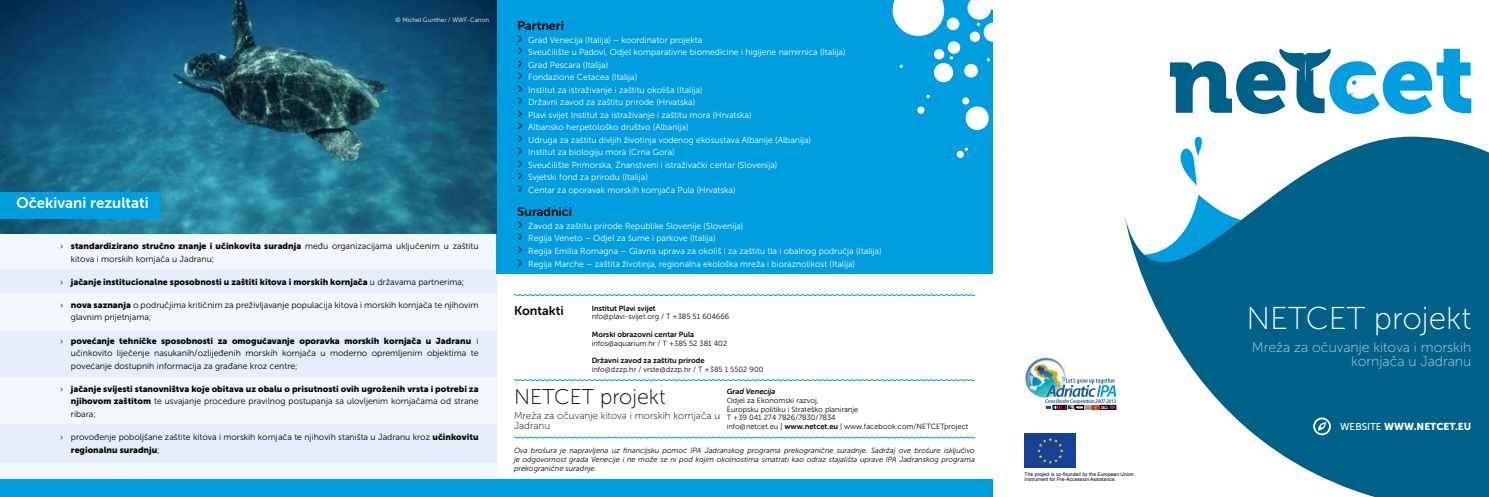
<style>
.page{position:relative;width:1489px;height:497px;background:#fff}
.page>*{position:absolute;margin:0;border:0;box-sizing:border-box;transform-origin:0 0}
.t1{font:31.5px "Museo Sans 100";color:#fff}
.t2{font:21.25px "Museo Sans 100";color:#000}
.t3{font:15px "Museo Sans 700";color:#fff}
.t4{font:14px/14px "Museo Sans 100";color:#bcd5f0;text-align:right}
.t5{font:12.5px "Museo Sans 700";color:#000}
.t6{font:10px/10px "Museo Sans 100";color:#000}
.t7{font:10px "Museo Sans 900";color:#fff}
.t8{font:8.75px/12.5px "Museo Sans 300";color:#fff}
.t9{font:8.75px/12.5px "Museo Sans 300";color:#000}
.t10{font:8.75px "Museo Sans 900";color:#000}
.t11{font:7.5px/8.8px "Museo Sans 300";color:#000}
.t12{font:italic 7.5px/8.8px "Museo Sans 300";color:#000;text-align:justify}
.t13{font:7.5px "Museo Sans 700";color:#000}
.t14{font:italic 7.5px "Museo Sans 700";color:#000}
.t15{font:6.25px "Museo Sans 300";color:#fff}
.t16{font:5px/4.6px "Arial";color:#000}
.s1{font-family:"Museo Slab 300"}
.s2{font-family:"Museo Sans 300"}
.s3{font-family:"Museo Sans 900"}
.s4{font-family:"Museo Slab 300";font-size:15px;color:#000}
.s5{font-family:"Museo Sans 700"}
.s6{font-family:"Museo Sans 500"}
</style>
<div class="page">
<div style="left:0;top:329px;width:496px;height:47px;background:#e5eefa"></div>
<div style="left:0;top:422px;width:496px;height:40px;background:#e5eefa"></div>
<div style="left:0;top:268px;width:496px;height:25px;background:#e5eefa"></div>
<div style="left:0;top:293px;width:496px;height:36px;background:#f3f7fd"></div>
<div style="left:0;top:233px;width:496px;height:35px;background:#f3f7fd"></div>
<div style="left:0;top:376px;width:496px;height:46px;background:#f3f7fd"></div>
<div style="left:0;top:462px;width:496px;height:18px;background:#f3f7fd"></div>
<svg style="left:1169px;top:48px;width:301px;height:66px"></svg>
<div style="left:0;top:479px;width:992px;height:17px;background:#009ddf"></div>
<svg style="left:1125px;top:136px;width:363px;height:360px;fill:#006188"></svg>
<svg style="left:1165px;top:136px;width:42px;height:51px"></svg>
<svg style="left:1312px;top:417px;width:18px;height:18px"></svg>
<div style="left:496px;top:0;width:496px;height:200px;background:#009ddf"></div>
<div style="left:496px;top:200px;width:496px;height:73px;background:#009ddf"></div>
<svg style="left:513px;top:379px;width:462px;height:2px"></svg>
<svg style="left:513px;top:436px;width:462px;height:2px"></svg>
<svg style="left:513px;top:294px;width:462px;height:2px"></svg>
<img style="left:0;top:0;width:496px;height:233px">
<div style="left:0;top:192px;width:159px;height:26px;background:#009ddf"></div>
<img style="left:1023px;top:356px;width:44px;height:41px">
<svg style="left:1045px;top:377px;width:71px;height:32px"></svg>
<svg style="left:1024px;top:467px;width:52px;height:1px"></svg>
<div style="left:1024px;top:433px;width:52px;height:34px;background:#164194"></div>
<svg style="left:1037px;top:438px;width:26px;height:25px"></svg>
<svg style="left:892px;top:0;width:52px;height:36px"></svg>
<div style="left:933px;top:49px;width:11px;height:10px;background:#fff;border-radius:50%"></div>
<div style="left:947px;top:41px;width:13px;height:13px;background:#fff;border-radius:50%"></div>
<div style="left:933px;top:63px;width:20px;height:19px;background:#fff;border-radius:50%"></div>
<div style="left:965px;top:106px;width:23px;height:24px;background:#fff;border-radius:50%"></div>
<div style="left:917px;top:106px;width:7px;height:7px;background:#fff;border-radius:50%"></div>
<div style="left:964px;top:64px;width:13px;height:13px;background:#fff;border-radius:50%"></div>
<div style="left:956px;top:151px;width:7px;height:7px;background:#fff;border-radius:50%"></div>
<div style="left:962px;top:97px;width:7px;height:7px;background:#fff;border-radius:50%"></div>
<div style="left:946px;top:18px;width:13px;height:12px;background:#fff;border-radius:50%"></div>
<svg style="left:967px;top:0;width:25px;height:42px"></svg>
<h3 class="t3" style="left:16px;top:194px;width:134px">Očekivani rezultati</h3>
<p class="t15" style="left:395px;top:17px;width:95px">© Michel Gunther / WWF-Canon</p>
<p class="t10" style="left:60px;top:241px;width:420px"><span class="s1">›</span> standardizirano stručno znanje i učinkovita suradnja <span class="s2">među organizacijama uključenim u zaštitu</span></p>
<p class="t9" style="left:71px;top:252px;width:145px">kitova i morskih kornjača u Jadranu;</p>
<p class="t10" style="left:60px;top:276px;width:406px"><span class="s1">›</span> jačanje institucionalne sposobnosti u zaštiti kitova i morskih kornjača <span class="s2">u državama partnerima;</span></p>
<p class="t9" style="left:71px;top:298px;width:409px;text-indent:-11px"><span class="s1">›</span> <span class="s3">nova saznanja</span> o područjima kritičnim za preživljavanje populacija kitova i morskih kornjača te njihovim glavnim prijetnjama;</p>
<p class="t10" style="left:60px;top:335px;width:420px"><span class="s1">›</span> povećanje tehničke sposobnosti za omogućavanje oporavka morskih kornjača u Jadranu <span class="s2">i</span></p>
<p class="t9" style="left:71px;top:346px;width:409px">učinkovito liječenje nasukanih/ozlijeđenih morskih kornjača u moderno opremljenim objektima te povećanje dostupnih informacija za građane kroz centre;</p>
<p class="t10" style="left:60px;top:383px;width:420px"><span class="s1">›</span> jačanje svijesti stanovništva koje obitava uz obalu o prisutnosti ovih ugroženih vrsta i potrebi za</p>
<p class="t9" style="left:71px;top:394px;width:409px"><span class="s3">njihovom zaštitom</span> te usvajanje procedure pravilnog postupanja sa ulovljenim kornjačama od strane ribara;</p>
<p class="t9" style="left:60px;top:430px;width:420px"><span class="s1">›</span> provođenje poboljšane zaštite kitova i morskih kornjača te njihovih staništa u Jadranu kroz <span class="s3">učinkovitu</span></p>
<p class="t10" style="left:71px;top:444px;width:90px">regionalnu suradnju<span class="s2">;</span></p>
<h3 class="t5" style="left:517px;top:19px;width:48px">Partneri</h3>
<p class="t8" style="left:517px;top:33px;width:329px"><span class="s4">›</span> Grad Venecija (Italija) – koordinator projekta<br><span class="s4">›</span> Sveučilište u Padovi, Odjel komparativne biomedicine i higijene namirnica (Italija) <span class="s4">›</span> Grad Pescara (Italija)<br><span class="s4">›</span> Fondazione Cetacea (Italija)<br><span class="s4">›</span> Institut za istraživanje i zaštitu okoliša (Italija)<br><span class="s4">›</span> Državni zavod za zaštitu prirode (Hrvatska)<br><span class="s4">›</span> Plavi svijet Institut za istraživanje i zaštitu mora (Hrvatska)<br><span class="s4">›</span> Albansko herpetološko društvo (Albanija)<br><span class="s4">›</span> Udruga za zaštitu divljih životinja vodenog ekosustava Albanije (Albanija)<br><span class="s4">›</span> Institut za biologiju mora (Crna Gora)<br><span class="s4">›</span> Sveučilište Primorska, Znanstveni i istraživački centar (Slovenija)<br><span class="s4">›</span> Svjetski fond za prirodu (Italija)<br><span class="s4">›</span> Centar za oporavak morskih kornjača Pula (Hrvatska)</p>
<h3 class="t5" style="left:517px;top:205px;width:56px">Suradnici</h3>
<p class="t8" style="left:517px;top:219px;width:365px"><span class="s4">›</span> Zavod za zaštitu prirode Republike Slovenije (Slovenija)<br><span class="s4">›</span> Regija Veneto – Odjel za šume i parkove (Italija)<br><span class="s4">›</span> Regija Emilia Romagna – Glavna uprava za okoliš i za zaštitu tla i obalnog područja (Italija) <span class="s4">›</span> Regija Marche – zaštita životinja, regionalna ekološka mreža i bioraznolikost (Italija)</p>
<p class="t13" style="left:591px;top:303px;width:65px">Institut Plavi svijet</p>
<p class="t11" style="left:591px;top:312px;width:139px">nfo@plavi-svijet.org / T +385 51 604666</p>
<p class="t13" style="left:591px;top:330px;width:104px">Morski obrazovni centar Pula</p>
<p class="t11" style="left:591px;top:338px;width:137px">infos@aquarium.hr / T +385 52 381 402</p>
<p class="t13" style="left:591px;top:356px;width:114px">Državni zavod za zaštitu prirode</p>
<p class="t11" style="left:591px;top:364px;width:173px">info@dzzp.hr / vrste@dzzp.hr / T +385 1 5502 900</p>
<h3 class="t5" style="left:514px;top:303px;width:51px">Kontakti</h3>
<p class="t14" style="left:726px;top:387px;width:50px">Grad Venecija</p>
<p class="t11" style="left:726px;top:395px;width:243px">Odjel za Ekonomski razvoj,<br>Europsku politiku i Strateško planiranje<br>T +39 041 274 7826/7830/7834<br>info@netcet.eu | <span class="s5">www.netcet.eu</span> | www.facebook.com/NETCETproject</p>
<p class="t12" style="left:514px;top:445px;width:462px">Ova brošura je napravljena uz financijsku pomoć IPA Jadranskog programa prekogranične suradnje. Sadržaj ove brošure isključivo je odgovornost grada Venecije i ne može se ni pod kojim okolnostima smatrati kao odraz stajališta uprave IPA Jadranskog programa prekogranične suradnje.</p>
<h2 class="t2" style="left:514px;top:385px;width:153px">NETCET projekt</h2>
<p class="t6" style="left:514px;top:410px;width:208px">Mreža za očuvanje kitova i morskih kornjača u<br>Jadranu</p>
<p class="t16" style="left:1024px;top:471px;width:112px">The project is co-founded by the European Union,<br>Instrument for Pre-Accession Assistance.</p>
<h1 class="t1" style="left:1246px;top:301px;width:226px">NETCET projekt</h1>
<h3 class="t4" style="left:1251px;top:340px;width:221px">Mreža za očuvanje kitova i morskih kornjača u Jadranu</h3>
<p class="t7" style="left:1339px;top:420px;width:133px"><span class="s6">WEBSITE</span> www.netcet.eu</p>
</div>
